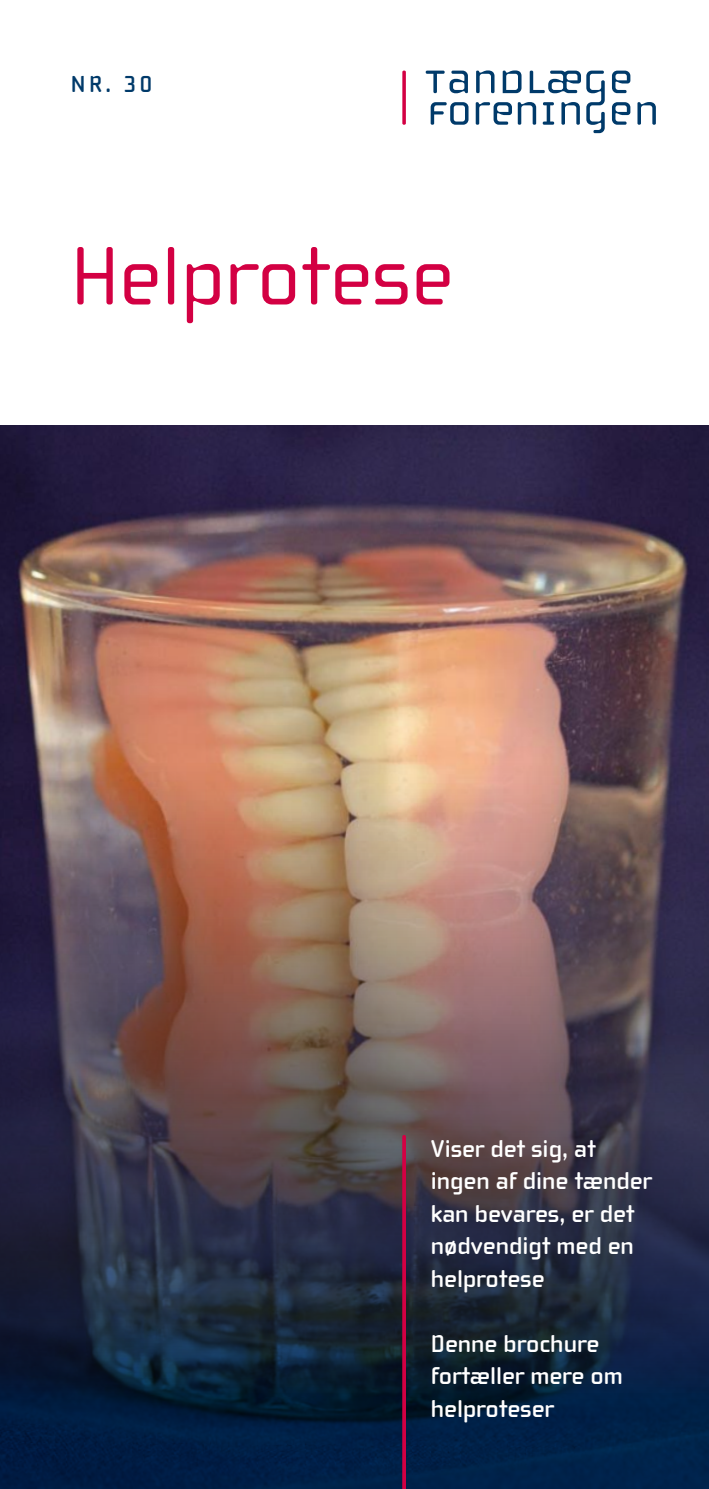
<style>
.page{position:relative;width:709px;height:1489px;background:#fff}
.page>*{position:absolute;margin:0;border:0;box-sizing:border-box;transform-origin:0 0}
.t1{font:85px "Cholla Wide OT";color:#d30043}
.t2{font:700 25px/32.5px "Cholla Wide OT";color:#fff}
.t3{font:700 23.75px "Cholla Wide OT";color:#003a6a}
</style>
<div class="page">
<img style="left:0;top:425px;width:709px;height:324px">
<img style="left:0;top:749px;width:709px;height:739px">
<svg style="left:426px;top:71px;width:42px;height:22px"></svg>
<svg style="left:430px;top:102px;width:38px;height:23px"></svg>
<svg style="left:637px;top:102px;width:19px;height:23px"></svg>
<svg style="left:612px;top:71px;width:18px;height:22px"></svg>
<svg style="left:612px;top:102px;width:18px;height:23px"></svg>
<svg style="left:475px;top:70px;width:129px;height:63px"></svg>
<svg style="left:402px;top:71px;width:4px;height:54px"></svg>
<svg style="left:402px;top:1136px;width:4px;height:352px"></svg>
<p class="t3" style="left:71px;top:71px;width:83px">Nr. 30</p>
<h1 class="t1" style="left:71px;top:230px;width:383px">Helprotese</h1>
<p class="t2" style="left:431px;top:1132px;width:223px">Viser det sig, at ingen af dine tænder kan bevares, er det nødvendigt med en helprotese</p>
<p class="t2" style="left:431px;top:1327px;width:194px">Denne brochure fortæller mere om helproteser</p>
</div>
